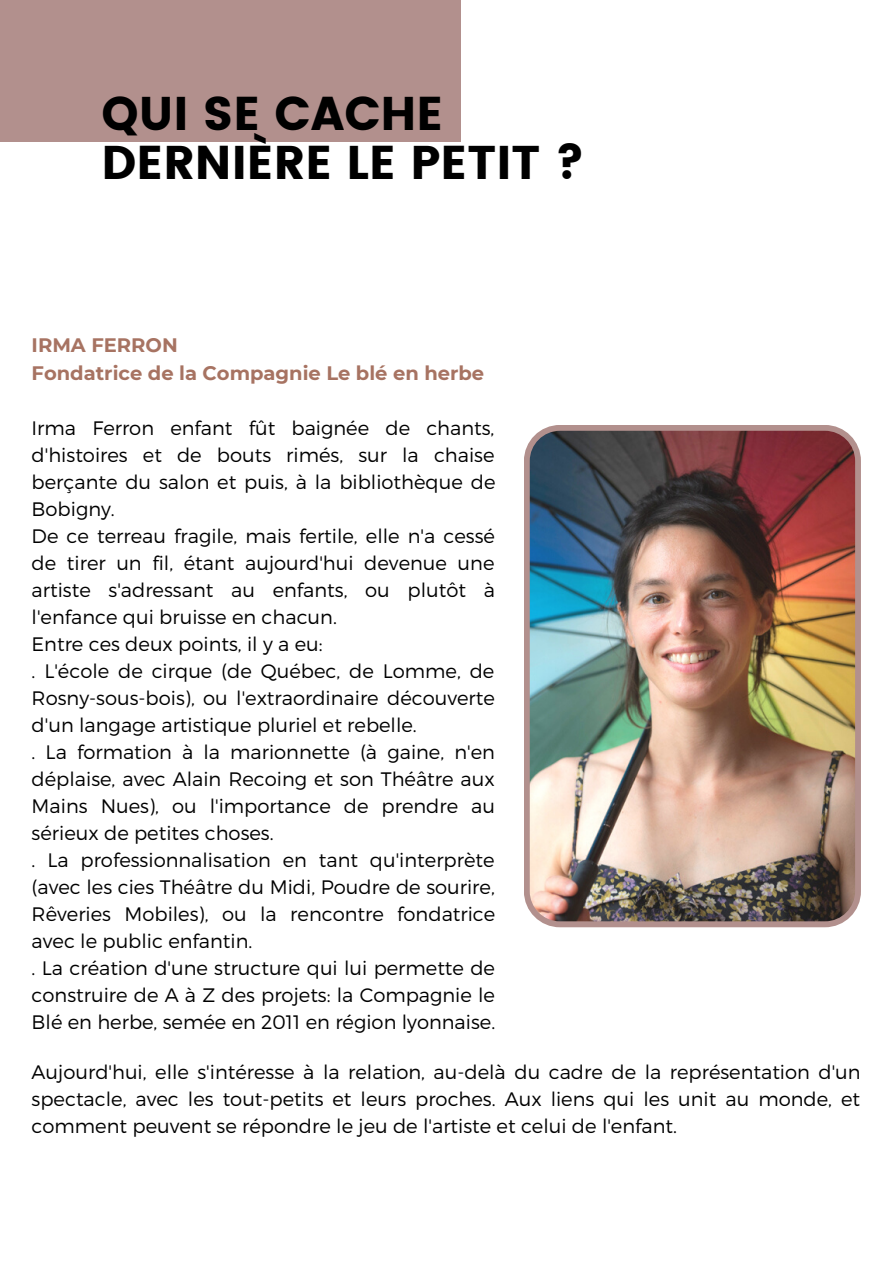
<style>
.page{position:relative;width:893px;height:1264px;background:#fff}
.page>*{position:absolute;margin:0;border:0;box-sizing:border-box;transform-origin:0 0}
.t1{font:47.25px/48.3px "Poppins";color:#000}
.t2{font:300 19.5px/27px "Montserrat";color:#000;text-align:justify}
.t3{font:700 19.5px "Montserrat";color:#a77362}
</style>
<div class="page">
<div style="left:0;top:0;width:460px;height:141px;background:#b2908d"></div>
<img style="left:524px;top:425px;width:337px;height:502px">
<p class="t1" style="left:101px;top:90px;width:485px">QUI SE CACHE<br>DERNIÈRE LE PETIT ?</p>
<p class="t3" style="left:32px;top:333px;width:148px">IRMA FERRON</p>
<p class="t3" style="left:32px;top:361px;width:454px">Fondatrice de la Compagnie Le blé en herbe</p>
<p class="t2" style="left:32px;top:414px;width:465px">Irma Ferron enfant fût baignée de chants, d'histoires et de bouts rimés, sur la chaise berçante du salon et puis, à la bibliothèque de Bobigny.</p>
<p class="t2" style="left:32px;top:522px;width:465px">De ce terreau fragile, mais fertile, elle n'a cessé de tirer un fil, étant aujourd'hui devenue une artiste s'adressant au enfants, ou plutôt à l'enfance qui bruisse en chacun.</p>
<p class="t2" style="left:32px;top:629px;width:292px">Entre ces deux points, il y a eu:</p>
<p class="t2" style="left:32px;top:656px;width:464px">. L'école de cirque (de Québec, de Lomme, de Rosny-sous-bois), ou l'extraordinaire découverte d'un langage artistique pluriel et rebelle.</p>
<p class="t2" style="left:32px;top:737px;width:465px">. La formation à la marionnette (à gaine, n'en déplaise, avec Alain Recoing et son Théâtre aux Mains Nues), ou l'importance de prendre au sérieux de petites choses.</p>
<p class="t2" style="left:32px;top:845px;width:465px">. La professionnalisation en tant qu'interprète (avec les cies Théâtre du Midi, Poudre de sourire, Rêveries Mobiles), ou la rencontre fondatrice avec le public enfantin.</p>
<p class="t2" style="left:32px;top:953px;width:465px">. La création d'une structure qui lui permette de construire de A à Z des projets: la Compagnie le Blé en herbe, semée en 2011 en région lyonnaise.</p>
<p class="t2" style="left:32px;top:1057px;width:830px">Aujourd'hui, elle s'intéresse à la relation, au-delà du cadre de la représentation d'un spectacle, avec les tout-petits et leurs proches. Aux liens qui les unit au monde, et comment peuvent se répondre le jeu de l'artiste et celui de l'enfant.</p>
</div>
